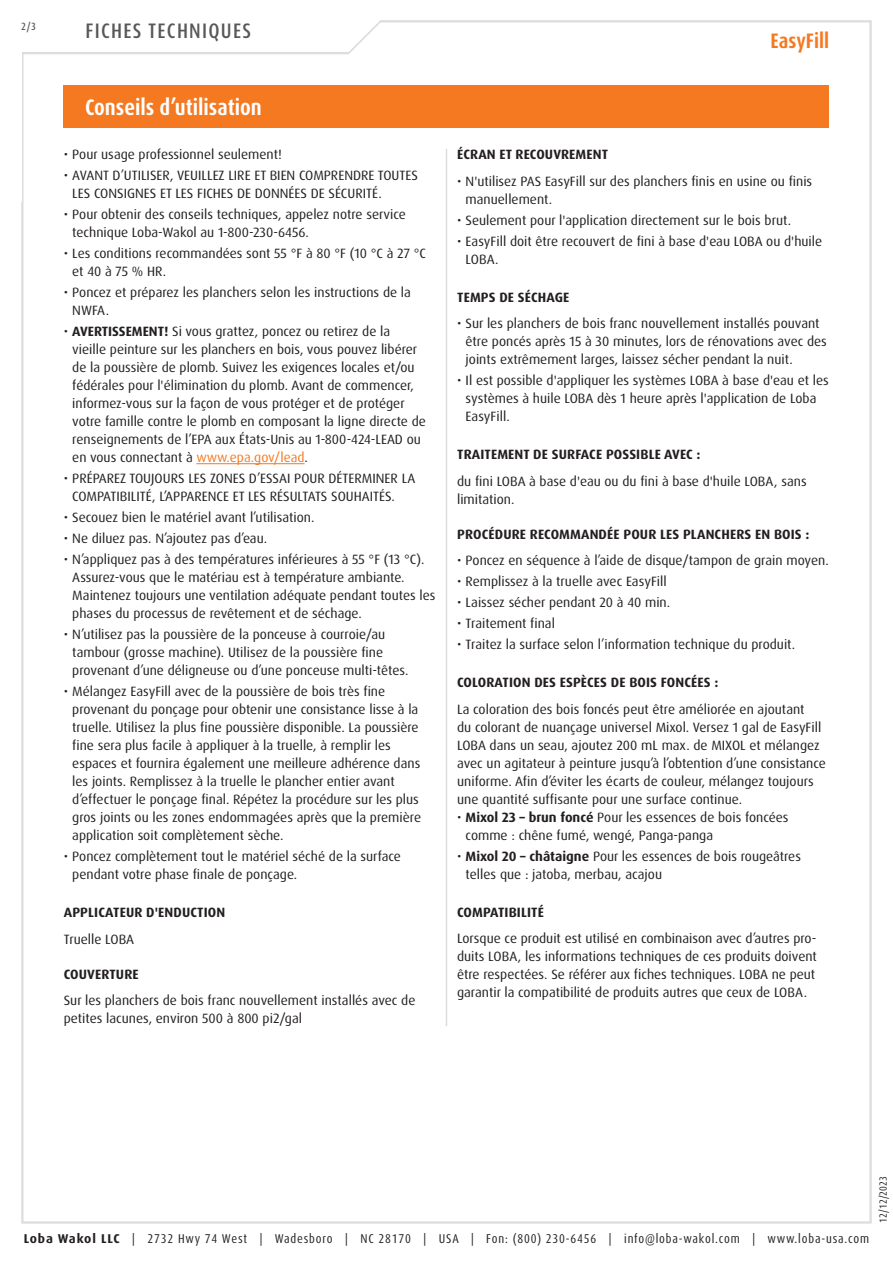
<style>
.page{position:relative;width:893px;height:1263px;background:#fff}
.page>*{position:absolute;margin:0;border:0;box-sizing:border-box;transform-origin:0 0}
.Abschnitt{font:700 condensed 22.5px "Dax Pro";color:#fff}
.t1{font:500 condensed 21px "Dax Pro";letter-spacing:.06em;color:#57585a}
.t2{font:700 condensed 21px "Dax Pro";color:#f47921}
.Text{font:13.5px/18px "Dax Pro";color:#231f20}
.t3{font:700 13.5px "Dax Pro";letter-spacing:.01em;color:#231f20}
.t4{font:condensed 12.75px "Dax Pro";letter-spacing:.065em;color:#231f20}
.t5{font:condensed 10.5px "Dax Pro";color:#231f20}
.t6{font:500 condensed 10.5px "Dax Pro";color:#57585a}
.s1{font-weight:700}
.s2{color:#f47921}
.s3{font-weight:700;font-stretch:normal}
</style>
<div class="page">
<svg style="left:22px;top:20px;width:410px;height:35px"></svg>
<div style="left:64px;top:85px;width:765px;height:43px;background:#f47921"></div>
<hr style="left:196px;top:463px;width:109px;height:1px;background:#f47921">
<hr style="left:446px;top:149px;width:1px;height:877px;background:#dcdddf">
<p class="t6" style="left:21px;top:19px;width:16px">2/3</p>
<h2 class="t1" style="left:86px;top:17px;width:167px">FICHES TECHNIQUES</h2>
<p class="Abschnitt" style="left:85px;top:93px;width:178px">Conseils d’utilisation</p>
<p class="Text" style="left:64px;top:146px;width:219px">• Pour usage professionnel seulement!</p>
<p class="Text" style="left:72px;top:167px;width:347px;text-indent:-9px">• AVANT D’UTILISER, VEUILLEZ LIRE ET BIEN COMPRENDRE TOUTES<br>LES CONSIGNES ET LES FICHES DE DONNÉES DE SÉCURITÉ.</p>
<p class="Text" style="left:72px;top:206px;width:335px;text-indent:-9px">• Pour obtenir des conseils techniques, appelez notre service technique Loba-Wakol au 1-800-230-6456.</p>
<p class="Text" style="left:72px;top:245px;width:355px;text-indent:-9px">• Les conditions recommandées sont 55 °F à 80 °F (10 °C à 27 °C et 40 à 75 % HR.</p>
<p class="Text" style="left:72px;top:284px;width:340px;text-indent:-9px">• Poncez et préparez les planchers selon les instructions de la<br>NWFA.</p>
<p class="Text" style="left:72px;top:323px;width:355px;text-indent:-9px">• <span class="s1">AVERTISSEMENT!</span> Si vous grattez, poncez ou retirez de la vieille peinture sur les planchers en bois, vous pouvez libérer de la poussière de plomb. Suivez les exigences locales et/ou fédérales pour l'élimination du plomb. Avant de commencer, informez-vous sur la façon de vous protéger et de protéger votre famille contre le plomb en composant la ligne directe de renseignements de l’EPA aux États-Unis au 1-800-424-LEAD ou en vous connectant à <span class="s2">www.epa.gov/lead</span>.</p>
<p class="Text" style="left:72px;top:470px;width:345px;text-indent:-9px">• PRÉPAREZ TOUJOURS LES ZONES D’ESSAI POUR DÉTERMINER LA<br>COMPATIBILITÉ, L’APPARENCE ET LES RÉSULTATS SOUHAITÉS.</p>
<p class="Text" style="left:64px;top:509px;width:252px">• Secouez bien le matériel avant l’utilisation.</p>
<p class="Text" style="left:64px;top:530px;width:205px">• Ne diluez pas. N’ajoutez pas d’eau.</p>
<p class="Text" style="left:72px;top:551px;width:365px;text-indent:-9px">• N’appliquez pas à des températures inférieures à 55 °F (13 °C).<br>Assurez-vous que le matériau est à température ambiante.<br>Maintenez toujours une ventilation adéquate pendant toutes les phases du processus de revêtement et de séchage.</p>
<p class="Text" style="left:72px;top:626px;width:338px;text-indent:-9px">• N’utilisez pas la poussière de la ponceuse à courroie/au tambour (grosse machine). Utilisez de la poussière fine provenant d’une déligneuse ou d’une ponceuse multi-têtes.</p>
<p class="Text" style="left:72px;top:683px;width:350px;text-indent:-9px">• Mélangez EasyFill avec de la poussière de bois très fine provenant du ponçage pour obtenir une consistance lisse à la truelle. Utilisez la plus fine poussière disponible. La poussière fine sera plus facile à appliquer à la truelle, à remplir les espaces et fournira également une meilleure adhérence dans les joints. Remplissez à la truelle le plancher entier avant d’effectuer le ponçage final. Répétez la procédure sur les plus gros joints ou les zones endommagées après que la première application soit complètement sèche.</p>
<p class="Text" style="left:72px;top:848px;width:330px;text-indent:-9px">• Poncez complètement tout le matériel séché de la surface pendant votre phase finale de ponçage.</p>
<p class="t3" style="left:64px;top:904px;width:163px">APPLICATEUR D'ENDUCTION</p>
<p class="Text" style="left:64px;top:930px;width:72px">Truelle LOBA</p>
<p class="t3" style="left:64px;top:965px;width:76px">COUVERTURE</p>
<p class="Text" style="left:64px;top:992px;width:353px">Sur les planchers de bois franc nouvellement installés avec de petites lacunes, environ 500 à 800 pi2/gal</p>
<h2 class="t2" style="left:770px;top:28px;width:60px">EasyFill</h2>
<p class="t3" style="left:457px;top:146px;width:153px">ÉCRAN ET RECOUVREMENT</p>
<p class="Text" style="left:466px;top:172px;width:348px;text-indent:-9px">• N'utilisez PAS EasyFill sur des planchers finis en usine ou finis manuellement.</p>
<p class="Text" style="left:457px;top:211px;width:336px">• Seulement pour l'application directement sur le bois brut.</p>
<p class="Text" style="left:466px;top:232px;width:358px;text-indent:-9px">• EasyFill doit être recouvert de fini à base d'eau LOBA ou d'huile<br>LOBA.</p>
<p class="t3" style="left:457px;top:288px;width:114px">TEMPS DE SÉCHAGE</p>
<p class="Text" style="left:466px;top:315px;width:363px;text-indent:-9px">• Sur les planchers de bois franc nouvellement installés pouvant être poncés après 15 à 30 minutes, lors de rénovations avec des joints extrêmement larges, laissez sécher pendant la nuit.</p>
<p class="Text" style="left:466px;top:372px;width:365px;text-indent:-9px">• Il est possible d'appliquer les systèmes LOBA à base d'eau et les systèmes à huile LOBA dès 1 heure après l'application de Loba<br>EasyFill.</p>
<p class="t3" style="left:457px;top:446px;width:245px">TRAITEMENT DE SURFACE POSSIBLE AVEC :</p>
<p class="Text" style="left:457px;top:472px;width:351px">du fini LOBA à base d'eau ou du fini à base d'huile LOBA, sans limitation.</p>
<p class="t3" style="left:457px;top:525px;width:354px">PROCÉDURE RECOMMANDÉE POUR LES PLANCHERS EN BOIS :</p>
<p class="Text" style="left:457px;top:552px;width:373px">• Poncez en séquence à l’aide de disque/tampon de grain moyen.</p>
<p class="Text" style="left:457px;top:573px;width:211px">• Remplissez à la truelle avec EasyFill</p>
<p class="Text" style="left:457px;top:594px;width:215px">• Laissez sécher pendant 20 à 40 min.</p>
<p class="Text" style="left:457px;top:615px;width:99px">• Traitement final</p>
<p class="Text" style="left:457px;top:636px;width:340px">• Traitez la surface selon l’information technique du produit.</p>
<p class="t3" style="left:457px;top:674px;width:263px">COLORATION DES ESPÈCES DE BOIS FONCÉES :</p>
<p class="Text" style="left:457px;top:700px;width:370px">La coloration des bois foncés peut être améliorée en ajoutant<br>du colorant de nuançage universel Mixol. Versez 1 gal de EasyFill LOBA dans un seau, ajoutez 200 mL max. de MIXOL et mélangez avec un agitateur à peinture jusqu’à l’obtention d’une consistance uniforme. Afin d’éviter les écarts de couleur, mélangez toujours une quantité suffisante pour une surface continue.</p>
<p class="Text" style="left:466px;top:808px;width:324px;text-indent:-9px">• <span class="s1">Mixol 23 – brun foncé</span> Pour les essences de bois foncées comme : chêne fumé, wengé, Panga-panga</p>
<p class="Text" style="left:466px;top:847px;width:337px;text-indent:-9px">• <span class="s1">Mixol 20 – châtaigne</span> Pour les essences de bois rougeâtres telles que : jatoba, merbau, acajou</p>
<p class="t3" style="left:457px;top:903px;width:88px">COMPATIBILITÉ</p>
<p class="Text" style="left:457px;top:930px;width:361px">Lorsque ce produit est utilisé en combinaison avec d’autres pro&shy;duits LOBA, les informations techniques de ces produits doivent être respectées. Se référer aux fiches techniques. LOBA ne peut garantir la compatibilité de produits autres que ceux de LOBA.</p>
<p class="t4" style="left:24px;top:1230px;width:847px"><span class="s3">Loba Wakol LLC</span> | 2732 Hwy 74 West | Wadesboro | NC 28170 | USA | Fon: (800) 230-6456 | info@loba-wakol.com | www.loba-usa.com</p>
<p class="t5" style="left:876px;top:1222px;width:48px;rotate:-90deg">12/12/2023</p>
</div>
